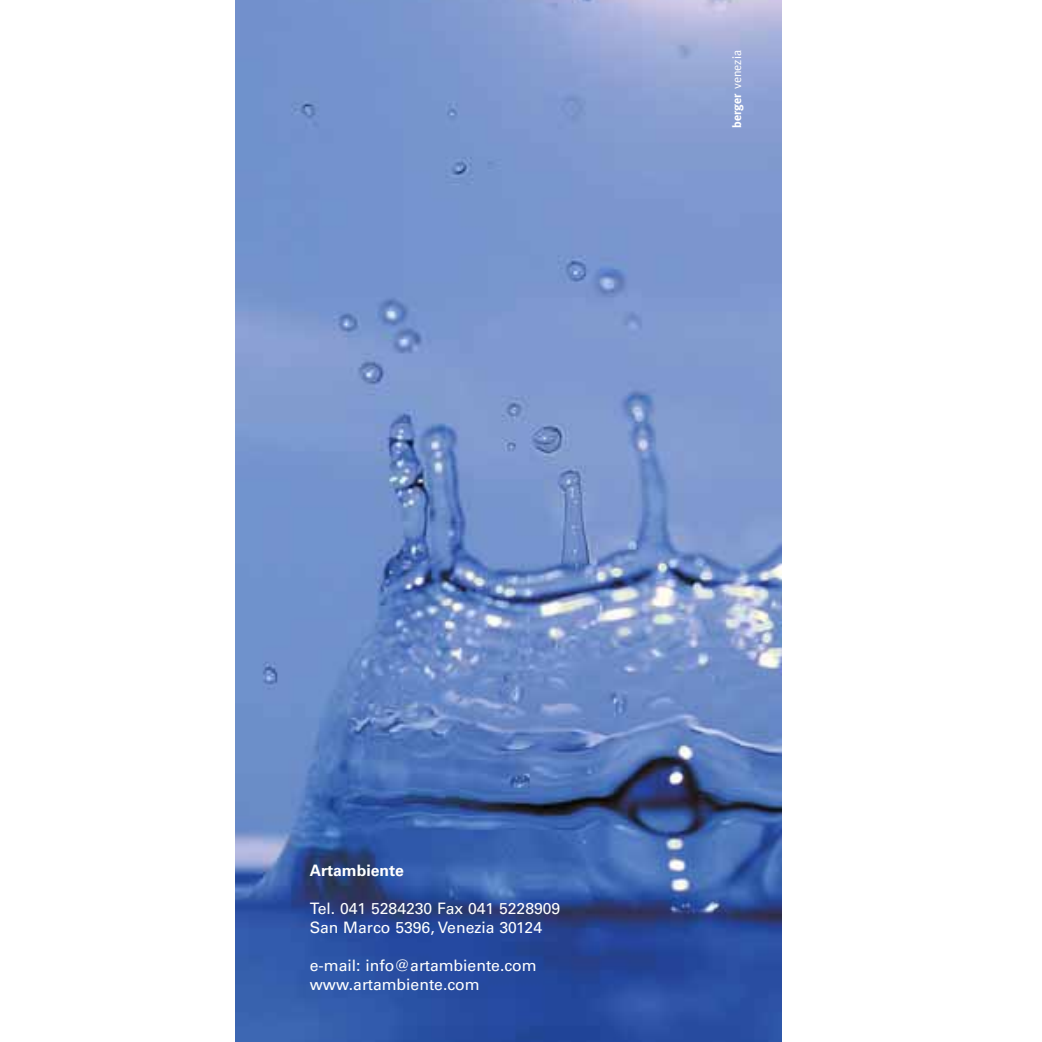
<style>
.page{position:relative;width:1042px;height:1042px;background:#fff}
.page>*{position:absolute;margin:0;border:0;box-sizing:border-box;transform-origin:0 0}
.t1{font:15.75px/18.9px "Univers";color:#fff}
.t2{font:700 15.75px "Univers";color:#fff}
.t3{font:12.25px "Meta";color:#fff}
.s1{font-weight:700}
</style>
<div class="page">
<img style="left:235px;top:0;width:546px;height:1042px">
<p class="t3" style="left:732px;top:128px;width:79px;rotate:-90deg"><span class="s1">berger</span> venezia</p>
<p class="t2" style="left:310px;top:865px;width:95px">Artambiente</p>
<p class="t1" style="left:310px;top:900px;width:252px">Tel. 041 5284230 Fax 041 5228909<br>San Marco 5396, Venezia 30124</p>
<p class="t1" style="left:310px;top:957px;width:228px">e-mail: info@artambiente.com www.artambiente.com</p>
</div>
